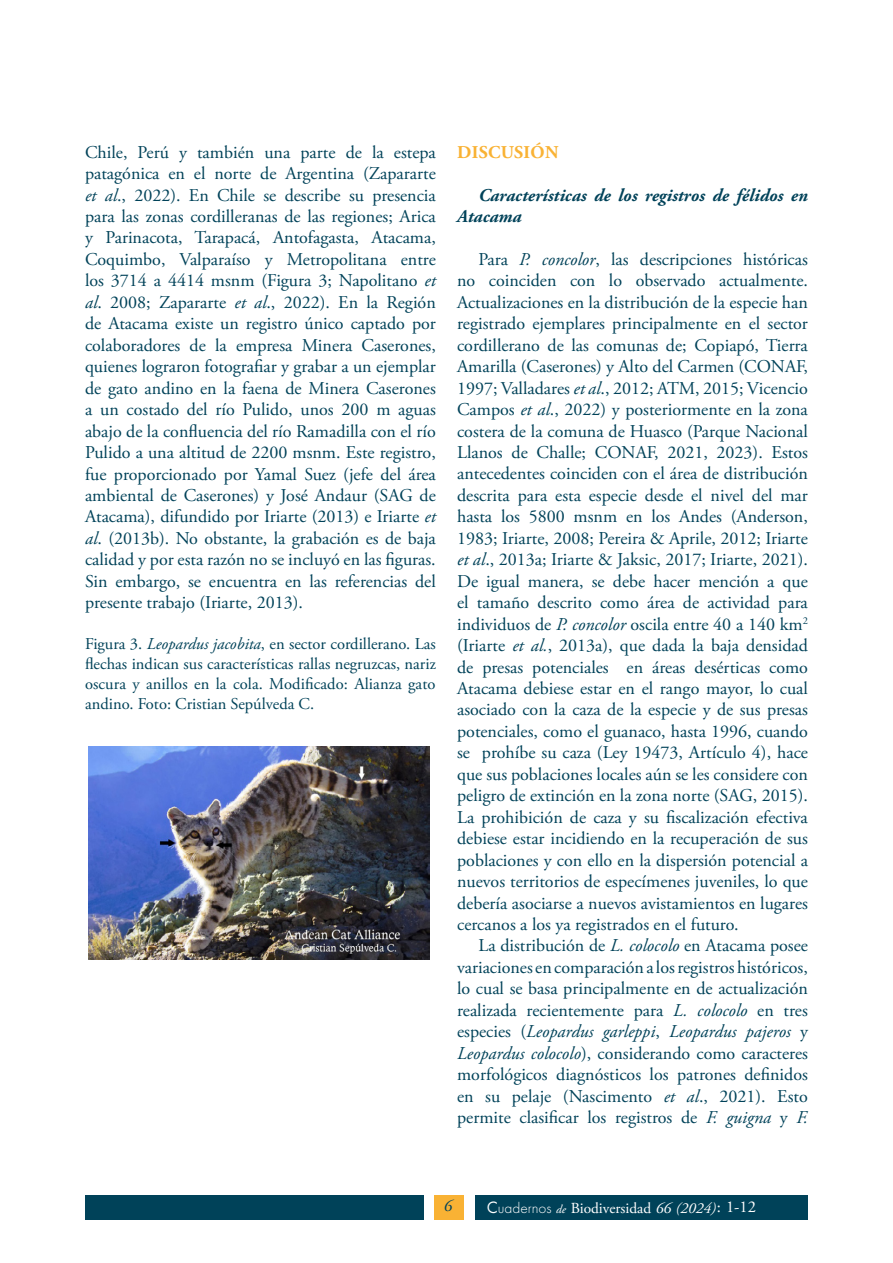
<style>
.page{position:relative;width:893px;height:1263px;background:#fff}
.page>*{position:absolute;margin:0;border:0;box-sizing:border-box;transform-origin:0 0}
.t1{font:18px/21.5px "Adobe Garamond Pro";color:#004259;text-align:justify}
.t2{font:italic 700 18px/21.5px "Adobe Garamond Pro";color:#004259}
.t3{font:700 18px "Adobe Garamond Pro";letter-spacing:.015em;color:#f9b234}
.t4{font:16.5px/19.8px "Adobe Garamond Pro";color:#004259;text-align:justify}
.t5{font:italic 16.5px "Adobe Garamond Pro";color:#004259}
.t6{font:15.3px "Adobe Garamond Pro";color:#fff}
.s1{font-style:italic}
.s2{font-family:"Futura PT";font-size:17.1px}
.s3{font-family:"Futura PT";font-weight:300}
.s4{font-style:italic;font-size:12px}
.s5{font-size:16.5px}
</style>
<div class="page">
<div style="left:85px;top:1195px;width:338px;height:25px;background:#004259"></div>
<div style="left:475px;top:1195px;width:332px;height:25px;background:#004259"></div>
<div style="left:434px;top:1195px;width:30px;height:25px;background:#f9b234"></div>
<img style="left:89px;top:746px;width:341px;height:214px">
<p class="t1" style="left:85px;top:142px;width:352px">Chile, Perú y también una parte de la estepa patagónica en el norte de Argentina (Zapararte <span class="s1">et al</span>., 2022). En Chile se describe su presencia para las zonas cordilleranas de las regiones; Arica y Parinacota, Tarapacá, Antofagasta, Atacama, Coquimbo, Valparaíso y Metropolitana entre los 3714 a 4414 msnm (Figura 3; Napolitano <span class="s1">et al</span>. 2008; Zapararte <span class="s1">et al</span>., 2022). En la Región de Atacama existe un registro único captado por colaboradores de la empresa Minera Caserones, quienes lograron fotografiar y grabar a un ejemplar de gato andino en la faena de Minera Caserones a un costado del río Pulido, unos 200 m aguas abajo de la confluencia del río Ramadilla con el río Pulido a una altitud de 2200 msnm. Este registro, fue proporcionado por Yamal Suez (jefe del área ambiental de Caserones) y José Andaur (SAG de Atacama), difundido por Iriarte (2013) e Iriarte <span class="s1">et al</span>. (2013b). No obstante, la grabación es de baja calidad y por esta razón no se incluyó en las figuras.<br>Sin embargo, se encuentra en las referencias del presente trabajo (Iriarte, 2013).</p>
<p class="t4" style="left:85px;top:635px;width:352px">Figura 3. <span class="s1">Leopardus jacobita</span>, en sector cordillerano. Las flechas indican sus características rallas negruzcas, nariz oscura y anillos en la cola. Modificado: Alianza gato andino. Foto: Cristian Sepúlveda C.</p>
<p class="t3" style="left:457px;top:141px;width:103px">DISCUSIÓN</p>
<p class="t2" style="left:457px;top:184px;width:352px;text-indent:21px">Características de los registros de félidos en<br>Atacama</p>
<p class="t1" style="left:457px;top:249px;width:352px;text-indent:21px">Para <span class="s1">P. concolor</span>, las descripciones históricas no coinciden con lo observado actualmente.<br>Actualizaciones en la distribución de la especie han registrado ejemplares principalmente en el sector cordillerano de las comunas de; Copiapó, Tierra Amarilla (Caserones) y Alto del Carmen (CONAF, 1997; Valladares <span class="s1">et al</span>., 2012; ATM, 2015; Vicencio Campos <span class="s1">et al</span>., 2022) y posteriormente en la zona costera de la comuna de Huasco (Parque Nacional Llanos de Challe; CONAF, 2021, 2023). Estos antecedentes coinciden con el área de distribución descrita para esta especie desde el nivel del mar hasta los 5800 msnm en los Andes (Anderson, 1983; Iriarte, 2008; Pereira &amp; Aprile, 2012; Iriarte <span class="s1">et al</span>., 2013a; Iriarte &amp; Jaksic, 2017; Iriarte, 2021).<br>De igual manera, se debe hacer mención a que el tamaño descrito como área de actividad para individuos de <span class="s1">P. concolor</span> oscila entre 40 a 140 km<sup>2 </sup>(Iriarte <span class="s1">et al.</span>, 2013a), que dada la baja densidad de presas potenciales en áreas desérticas como Atacama debiese estar en el rango mayor, lo cual asociado con la caza de la especie y de sus presas potenciales, como el guanaco, hasta 1996, cuando se prohíbe su caza (Ley 19473, Artículo 4), hace que sus poblaciones locales aún se les considere con peligro de extinción en la zona norte (SAG, 2015).<br>La prohibición de caza y su fiscalización efectiva debiese estar incidiendo en la recuperación de sus poblaciones y con ello en la dispersión potencial a nuevos territorios de especímenes juveniles, lo que debería asociarse a nuevos avistamientos en lugares cercanos a los ya registrados en el futuro.</p>
<p class="t1" style="left:457px;top:936px;width:352px;text-indent:21px">La distribución de <span class="s1">L. colocolo</span> en Atacama posee variaciones en comparación a los registros históricos, lo cual se basa principalmente en de actualización realizada recientemente para <span class="s1">L. colocolo</span> en tres especies (<span class="s1">Leopardus garleppi</span>, <span class="s1">Leopardus pajeros</span> y <span class="s1">Leopardus colocolo</span>), considerando como caracteres morfológicos diagnósticos los patrones definidos en su pelaje (Nascimento <span class="s1">et al</span>., 2021). Esto permite clasificar los registros de <span class="s1">F. guigna</span> y <span class="s1">F.</span></p>
<p class="t5" style="left:444px;top:1195px;width:10px">6</p>
<p class="t6" style="left:487px;top:1198px;width:271px"><span class="s2">C</span><span class="s3">uadernos</span> <span class="s4">de</span> Biodiversidad <span class="s1">66 (2024)</span><span class="s5">: 1-12</span></p>
</div>
